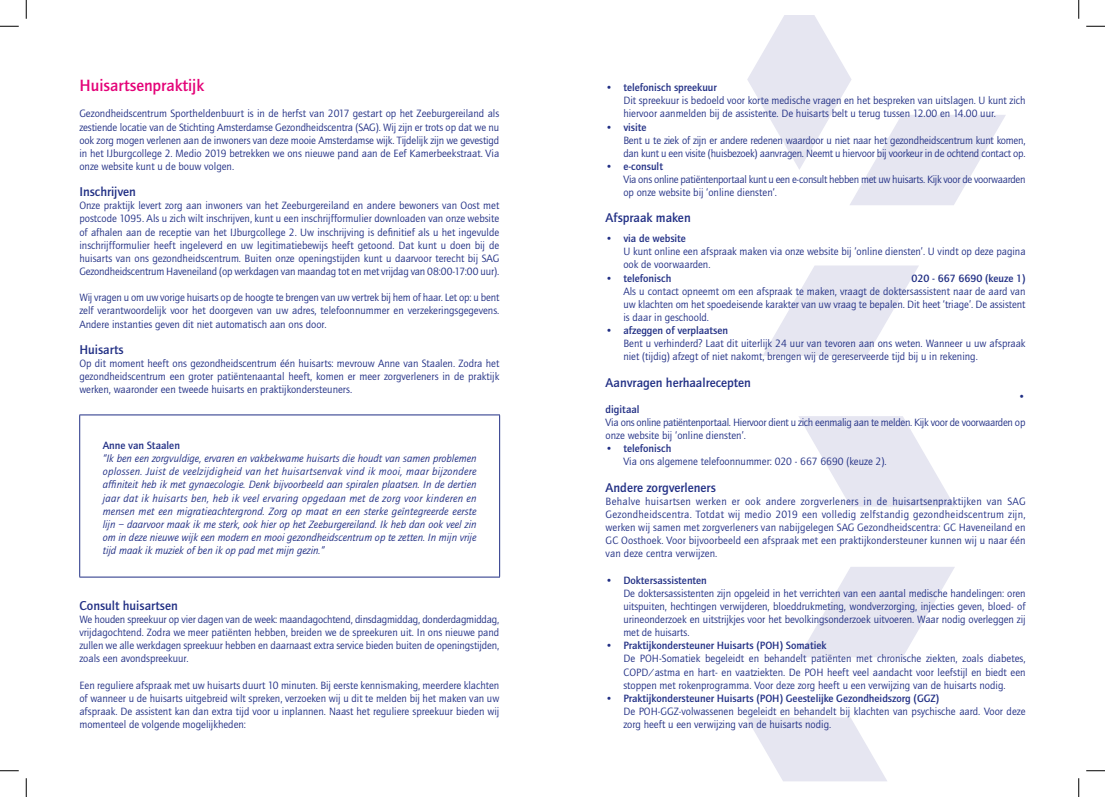
<style>
.page{position:relative;width:1105px;height:797px;background:#fff}
.page>*{position:absolute;margin:0;border:0;box-sizing:border-box;transform-origin:0 0}
.t1{font:500 16.88px "Quay Sans";color:#e40278}
.t2{font:500 13.12px "Quay Sans";color:#202e84}
.t3{font:11px/13.1px "Quay Sans";color:#202e84;text-align:justify}
.t4{font:italic 11px/13.1px "Quay Sans";color:#202e84;text-align:justify}
.t5{font:11px/13.1px "Quay Sans";letter-spacing:-.025em;color:#202e84}
.t6{font:11px/13.1px "Quay Sans";letter-spacing:-.02em;color:#202e84}
.t7{font:500 11px "Quay Sans";color:#202e84}
.s1{font-weight:500}
.s2{font-weight:400}
</style>
<div class="page">
<svg style="left:763px;top:265px;width:156px;height:91px"></svg>
<svg style="left:747px;top:16px;width:259px;height:189px"></svg>
<svg style="left:799px;top:416px;width:155px;height:90px"></svg>
<svg style="left:799px;top:567px;width:156px;height:90px"></svg>
<svg style="left:747px;top:717px;width:140px;height:64px"></svg>
<hr style="left:79px;top:414px;width:421px;height:1px;background:#202e84">
<hr style="left:79px;top:415px;width:1px;height:161px;background:#202e84">
<hr style="left:499px;top:415px;width:1px;height:161px;background:#202e84">
<hr style="left:79px;top:576px;width:421px;height:1px;background:#202e84">
<svg style="left:0;top:25px;width:19px;height:2px"></svg>
<svg style="left:1086px;top:25px;width:19px;height:2px"></svg>
<svg style="left:0;top:770px;width:19px;height:1px"></svg>
<svg style="left:1086px;top:770px;width:19px;height:1px"></svg>
<svg style="left:25px;top:0;width:2px;height:19px"></svg>
<svg style="left:25px;top:778px;width:2px;height:19px"></svg>
<svg style="left:1078px;top:0;width:1px;height:19px"></svg>
<svg style="left:1078px;top:778px;width:1px;height:19px"></svg>
<h1 class="t1" style="left:79px;top:76px;width:126px">Huisartsenpraktijk</h1>
<p class="t3" style="left:79px;top:107px;width:421px">Gezondheidscentrum Sportheldenbuurt is in de herfst van 2017 gestart op het Zeeburgereiland als zestiende locatie van de Stichting Amsterdamse Gezondheidscentra (SAG). Wij zijn er trots op dat we nu ook zorg mogen verlenen aan de inwoners van deze mooie Amsterdamse wijk. Tijdelijk zijn we gevestigd in het IJburgcollege 2. Medio 2019 betrekken we ons nieuwe pand aan de Eef Kamerbeekstraat. Via onze website kunt u de bouw volgen.</p>
<p class="t2" style="left:79px;top:184px;width:58px">Inschrijven</p>
<p class="t3" style="left:79px;top:199px;width:421px">Onze praktijk levert zorg aan inwoners van het Zeeburgereiland en andere bewoners van Oost met postcode 1095. Als u zich wilt inschrijven, kunt u een inschrijfformulier downloaden van onze website of afhalen aan de receptie van het IJburgcollege 2. Uw inschrijving is definitief als u het ingevulde inschrijfformulier heeft ingeleverd en uw legitimatiebewijs heeft getoond. Dat kunt u doen bij de huisarts van ons gezondheidscentrum. Buiten onze openingstijden kunt u daarvoor terecht bij SAG Gezondheidscentrum Haveneiland (op werkdagen van maandag tot en met vrijdag van 08:00-17:00 uur).</p>
<p class="t3" style="left:79px;top:291px;width:421px">Wij vragen u om uw vorige huisarts op de hoogte te brengen van uw vertrek bij hem of haar. Let op: u bent zelf verantwoordelijk voor het doorgeven van uw adres, telefoonnummer en verzekeringsgegevens.<br>Andere instanties geven dit niet automatisch aan ons door.</p>
<p class="t2" style="left:79px;top:342px;width:46px">Huisarts</p>
<p class="t3" style="left:79px;top:357px;width:421px">Op dit moment heeft ons gezondheidscentrum één huisarts: mevrouw Anne van Staalen. Zodra het gezondheidscentrum een groter patiëntenaantal heeft, komen er meer zorgverleners in de praktijk werken, waaronder een tweede huisarts en praktijkondersteuners.</p>
<p class="t7" style="left:103px;top:439px;width:79px">Anne van Staalen</p>
<p class="t4" style="left:103px;top:452px;width:375px">“Ik ben een zorgvuldige, ervaren en vakbekwame huisarts die houdt van samen problemen oplossen. Juist de veelzijdigheid van het huisartsenvak vind ik mooi, maar bijzondere affiniteit heb ik met gynaecologie. Denk bijvoorbeeld aan spiralen plaatsen. In de dertien jaar dat ik huisarts ben, heb ik veel ervaring opgedaan met de zorg voor kinderen en mensen met een migratieachtergrond. Zorg op maat en een sterke geïntegreerde eerste lijn – daarvoor maak ik me sterk, ook hier op het Zeeburgereiland. Ik heb dan ook veel zin om in deze nieuwe wijk een modern en mooi gezondheidscentrum op te zetten. In mijn vrije tijd maak ik muziek of ben ik op pad met mijn gezin.”</p>
<p class="t2" style="left:79px;top:598px;width:100px">Consult huisartsen</p>
<p class="t3" style="left:79px;top:613px;width:421px">We houden spreekuur op vier dagen van de week: maandagochtend, dinsdagmiddag, donderdagmiddag, vrijdagochtend. Zodra we meer patiënten hebben, breiden we de spreekuren uit. In ons nieuwe pand zullen we alle werkdagen spreekuur hebben en daarnaast extra service bieden buiten de openingstijden, zoals een avondspreekuur.</p>
<p class="t3" style="left:79px;top:678px;width:421px">Een reguliere afspraak met uw huisarts duurt 10 minuten. Bij eerste kennismaking, meerdere klachten of wanneer u de huisarts uitgebreid wilt spreken, verzoeken wij u dit te melden bij het maken van uw afspraak. De assistent kan dan extra tijd voor u inplannen. Naast het reguliere spreekuur bieden wij momenteel de volgende mogelijkheden:</p>
<p class="t3" style="left:623px;top:81px;width:404px;text-align:left;text-indent:-18px">• <span class="s1">telefonisch spreekuur<br></span>Dit spreekuur is bedoeld voor korte medische vragen en het bespreken van uitslagen. U kunt zich hiervoor aanmelden bij de assistente. De huisarts belt u terug tussen 12.00 en 14.00 uur.</p>
<p class="t6" style="left:623px;top:120px;width:404px;text-indent:-18px">• <span class="s1">visite<br></span>Bent u te ziek of zijn er andere redenen waardoor u niet naar het gezondheidscentrum kunt komen, dan kunt u een visite (huisbezoek) aanvragen. Neemt u hiervoor bij voorkeur in de ochtend contact op.</p>
<p class="t5" style="left:623px;top:160px;width:404px;text-indent:-18px">• <span class="s1">e-consult<br></span>Via ons online patiëntenportaal kunt u een e-consult hebben met uw huisarts. Kijk voor de voorwaarden op onze website bij ‘online diensten’.</p>
<p class="t2" style="left:606px;top:211px;width:87px">Afspraak maken</p>
<p class="t3" style="left:623px;top:232px;width:404px;text-align:left;text-indent:-18px">• <span class="s1">via de website<br></span>U kunt online een afspraak maken via onze website bij ‘online diensten’. U vindt op deze pagina ook de voorwaarden.</p>
<p class="t7" style="left:606px;top:272px;width:67px"><span class="s2">•</span> telefonisch</p>
<p class="t7" style="left:911px;top:272px;width:116px">020 - 667 6690 (keuze 1)</p>
<p class="t3" style="left:623px;top:285px;width:404px">Als u contact opneemt om een afspraak te maken, vraagt de doktersassistent naar de aard van uw klachten om het spoedeisende karakter van uw vraag te bepalen. Dit heet ‘triage’. De assistent is daar in geschoold.</p>
<p class="t3" style="left:623px;top:324px;width:404px;text-align:left;text-indent:-18px">• <span class="s1">afzeggen of verplaatsen<br></span>Bent u verhinderd? Laat dit uiterlijk 24 uur van tevoren aan ons weten. Wanneer u uw afspraak niet (tijdig) afzegt of niet nakomt, brengen wij de gereserveerde tijd bij u in rekening.</p>
<p class="t2" style="left:606px;top:375px;width:147px">Aanvragen herhaalrecepten</p>
<p class="t3" style="left:1018px;top:390px;width:9px">•</p>
<p class="t7" style="left:606px;top:403px;width:36px">digitaal</p>
<p class="t5" style="left:606px;top:416px;width:421px">Via ons online patiëntenportaal. Hiervoor dient u zich eenmalig aan te melden. Kijk voor de voorwaarden op onze website bij ‘online diensten’.</p>
<p class="t3" style="left:623px;top:442px;width:265px;text-indent:-18px">• <span class="s1">telefonisch<br></span>Via ons algemene telefoonnummer: 020 - 667 6690 (keuze 2).</p>
<p class="t2" style="left:606px;top:480px;width:112px">Andere zorgverleners</p>
<p class="t3" style="left:606px;top:495px;width:421px">Behalve huisartsen werken er ook andere zorgverleners in de huisartsenpraktijken van SAG Gezondheidscentra. Totdat wij medio 2019 een volledig zelfstandig gezondheidscentrum zijn, werken wij samen met zorgverleners van nabijgelegen SAG Gezondheidscentra: GC Haveneiland en GC Oosthoek. Voor bijvoorbeeld een afspraak met een praktijkondersteuner kunnen wij u naar één van deze centra verwijzen.</p>
<p class="t3" style="left:623px;top:573px;width:404px;text-align:left;text-indent:-18px">• <span class="s1">Doktersassistenten<br></span>De doktersassistenten zijn opgeleid in het verrichten van een aantal medische handelingen: oren uitspuiten, hechtingen verwijderen, bloeddrukmeting, wondverzorging, injecties geven, bloed- of urineonderzoek en uitstrijkjes voor het bevolkingsonderzoek uitvoeren. Waar nodig overleggen zij met de huisarts.</p>
<p class="t3" style="left:623px;top:639px;width:404px;text-align:left;text-indent:-18px">• <span class="s1">Praktijkondersteuner Huisarts (POH) Somatiek<br></span>De POH-Somatiek begeleidt en behandelt patiënten met chronische ziekten, zoals diabetes, COPD/astma en hart- en vaatziekten. De POH heeft veel aandacht voor leefstijl en biedt een stoppen met rokenprogramma. Voor deze zorg heeft u een verwijzing van de huisarts nodig.</p>
<p class="t3" style="left:623px;top:691px;width:404px;text-align:left;text-indent:-18px">• <span class="s1">Praktijkondersteuner Huisarts (POH) Geestelijke Gezondheidszorg (GGZ)<br></span>De POH-GGZ-volwassenen begeleidt en behandelt bij klachten van psychische aard. Voor deze zorg heeft u een verwijzing van de huisarts nodig.</p>
</div>
